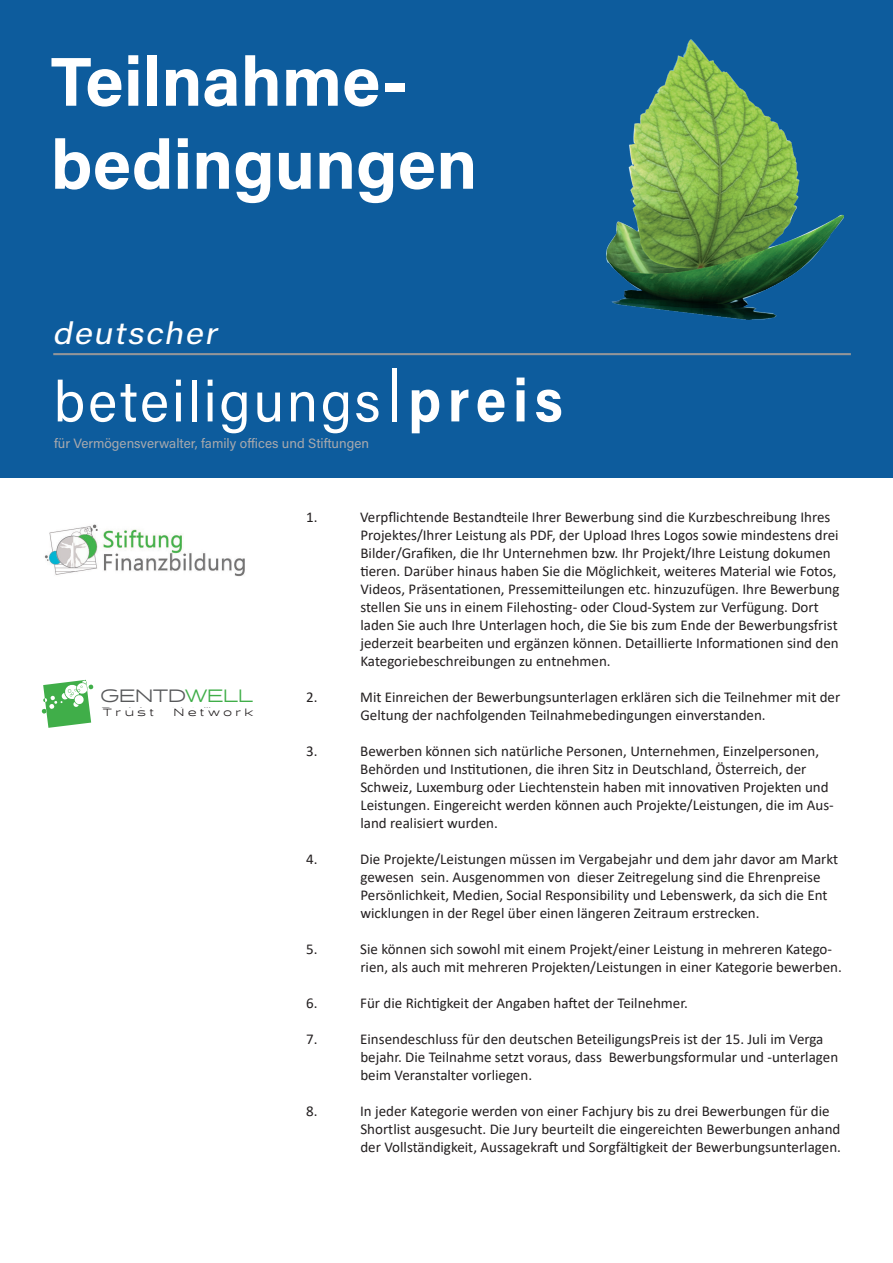
<style>
.page{position:relative;width:893px;height:1263px;background:#fff}
.page>*{position:absolute;margin:0;border:0;box-sizing:border-box;transform-origin:0 0}
.t1{font:700 69.15px/82.9px "Acumin Pro";color:#fff}
.t2{font:57px "Acumin Pro";letter-spacing:.05em;color:#fff}
.t3{font:italic 30.9px "Acumin Pro";color:#fff;scale:1.1 1}
.t4{font:17.85px "Halogen";letter-spacing:-.01em;color:#57585a}
.t5{font:15px/18px "Calibri";color:#231f20}
.t6{font:13.5px "Acumin Pro";color:#a8a9ad}
.t7{font:10.65px "Halogen";letter-spacing:-.01em;color:#57585a}
.t8{font:10.5px "Halogen";letter-spacing:.36em;color:#231f20}
.s1{font-size:72.9px}
.s2{font-weight:700;font-size:60.15px}
.s3{color:#40ae49}
</style>
<div class="page">
<div style="left:0;top:0;width:893px;height:477px;background:#0d5c9d"></div>
<hr style="left:53px;top:353px;width:798px;height:2px;background:#939598">
<img style="left:606px;top:39px;width:237px;height:280px">
<img style="left:44px;top:524px;width:201px;height:53px">
<svg style="left:42px;top:680px;width:52px;height:48px"></svg>
<h1 class="t1" style="left:51px;top:37px;width:428px">Teilnahme&shy;bedingungen</h1>
<h3 class="t3" style="left:53px;top:311px;width:157px">deutscher</h3>
<h2 class="t2" style="left:54px;top:362px;width:511px">beteiligungs<span class="s1">l</span><span class="s2">preis</span></h2>
<p class="t6" style="left:54px;top:434px;width:317px">für Vermögensverwalter, family offices und Stiftungen</p>
<p class="t4" style="left:101px;top:685px;width:154px">GENTD<span class="s3">WELL</span></p>
<p class="t8" style="left:103px;top:705px;width:52px">Trust</p>
<p class="t8" style="left:174px;top:705px;width:81px">Network</p>
<p class="t7" style="left:101px;top:705px;width:153px">Real Asset Intelligence</p>
<p class="t5" style="left:306px;top:508px;width:13px">1.</p>
<p class="t5" style="left:360px;top:508px;width:481px">Verpflichtende Bestandteile Ihrer Bewerbung sind die Kurzbeschreibung Ihres Projektes/Ihrer Leistung als PDF, der Upload Ihres Logos sowie mindestens drei Bilder/Grafiken, die Ihr Unternehmen bzw. Ihr Projekt/Ihre Leistung dokumen tieren. Darüber hinaus haben Sie die Möglichkeit, weiteres Material wie Fotos, Videos, Präsentationen, Pressemitteilungen etc. hinzuzufügen. Ihre Bewerbung stellen Sie uns in einem Filehosting- oder Cloud-System zur Verfügung. Dort laden Sie auch Ihre Unterlagen hoch, die Sie bis zum Ende der Bewerbungsfrist jederzeit bearbeiten und ergänzen können. Detaillierte Informationen sind den Kategoriebeschreibungen zu entnehmen.</p>
<p class="t5" style="left:306px;top:688px;width:13px">2.</p>
<p class="t5" style="left:360px;top:688px;width:482px">Mit Einreichen der Bewerbungsunterlagen erklären sich die Teilnehmer mit der<br>Geltung der nachfolgenden Teilnahmebedingungen einverstanden.</p>
<p class="t5" style="left:306px;top:742px;width:13px">3.</p>
<p class="t5" style="left:360px;top:742px;width:475px">Bewerben können sich natürliche Personen, Unternehmen, Einzelpersonen, Behörden und Institutionen, die ihren Sitz in Deutschland, Österreich, der Schweiz, Luxemburg oder Liechtenstein haben mit innovativen Projekten und Leistungen. Eingereicht werden können auch Projekte/Leistungen, die im Aus&shy;land realisiert wurden.</p>
<p class="t5" style="left:306px;top:850px;width:13px">4.</p>
<p class="t5" style="left:360px;top:850px;width:480px">Die Projekte/Leistungen müssen im Vergabejahr und dem jahr davor am Markt gewesen sein. Ausgenommen von dieser Zeitregelung sind die Ehrenpreise Persönlichkeit, Medien, Social Responsibility und Lebenswerk, da sich die Ent wicklungen in der Regel über einen längeren Zeitraum erstrecken.</p>
<p class="t5" style="left:306px;top:940px;width:13px">5.</p>
<p class="t5" style="left:360px;top:940px;width:483px">Sie können sich sowohl mit einem Projekt/einer Leistung in mehreren Katego&shy;rien, als auch mit mehreren Projekten/Leistungen in einer Kategorie bewerben.</p>
<p class="t5" style="left:306px;top:994px;width:13px">6.</p>
<p class="t5" style="left:360px;top:994px;width:329px">Für die Richtigkeit der Angaben haftet der Teilnehmer.</p>
<p class="t5" style="left:306px;top:1030px;width:13px">7.</p>
<p class="t5" style="left:360px;top:1030px;width:480px">Einsendeschluss für den deutschen BeteiligungsPreis ist der 15. Juli im Verga bejahr. Die Teilnahme setzt voraus, dass Bewerbungsformular und -unterlagen beim Veranstalter vorliegen.</p>
<p class="t5" style="left:306px;top:1102px;width:13px">8.</p>
<p class="t5" style="left:360px;top:1102px;width:482px">In jeder Kategorie werden von einer Fachjury bis zu drei Bewerbungen für die<br>Shortlist ausgesucht. Die Jury beurteilt die eingereichten Bewerbungen anhand der Vollständigkeit, Aussagekraft und Sorgfältigkeit der Bewerbungsunterlagen.</p>
</div>
